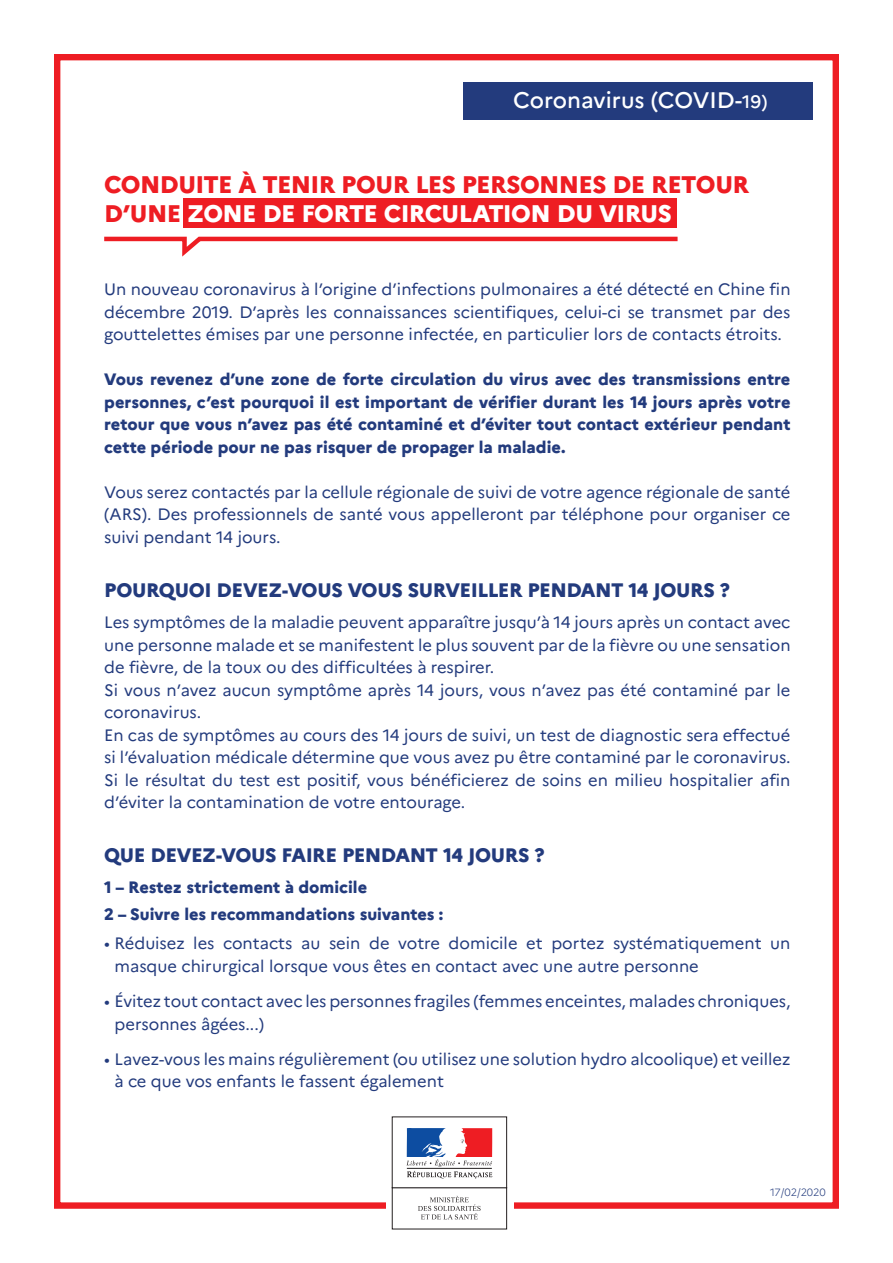
<style>
.page{position:relative;width:893px;height:1263px;background:#fff}
.page>*{position:absolute;margin:0;border:0;box-sizing:border-box;transform-origin:0 0}
.t1{font:800 24px/28.5px "Marianne";letter-spacing:-.025em;color:#ee1d23}
.t2{font:500 22.5px "Marianne";color:#fff}
.t3{font:800 19.5px "Marianne";letter-spacing:-.02em;color:#233b7d}
.t4{font:16.5px/22.5px "Marianne";color:#233b7d}
.t5{font:800 16.5px/22.5px "Marianne";color:#233b7d;text-align:justify}
.t6{font:300 10.5px "Marianne";letter-spacing:-.01em;color:#233b7d}
.s1{font-size:18px}
.s2{color:#fff}
</style>
<div class="page">
<div style="left:54px;top:54px;width:785px;height:1155px;border:6px solid #ee1d23"></div>
<div style="left:386px;top:1108px;width:128px;height:128px;background:#fff"></div>
<div style="left:392px;top:1187px;width:115px;height:42px;border:1px solid #231f20"></div>
<div style="left:392px;top:1116px;width:115px;height:72px;border:1px solid #231f20"></div>
<svg style="left:406px;top:1128px;width:86px;height:50px"></svg>
<svg style="left:418px;top:1196px;width:63px;height:23px"></svg>
<div style="left:463px;top:82px;width:350px;height:37px;background:#233b7d"></div>
<div style="left:184px;top:198px;width:493px;height:30px;background:#ee1d23"></div>
<svg style="left:104px;top:236px;width:574px;height:21px"></svg>
<h2 class="t2" style="left:513px;top:87px;width:256px">Coronavirus (COVID-<span class="s1">19)</span></h2>
<h1 class="t1" style="left:104px;top:171px;width:646px">CONDUITE À TENIR POUR LES PERSONNES DE RETOUR<br>D’UNE <span class="s2">ZONE DE FORTE CIRCULATION DU VIRUS</span></h1>
<p class="t4" style="left:104px;top:278px;width:688px;text-align:justify">Un nouveau coronavirus à l’origine d’infections pulmonaires a été détecté en Chine fin décembre 2019. D’après les connaissances scientifiques, celui-ci se transmet par des gouttelettes émises par une personne infectée, en particulier lors de contacts étroits.</p>
<p class="t5" style="left:104px;top:368px;width:688px">Vous revenez d’une zone de forte circulation du virus avec des transmissions entre personnes, c’est pourquoi il est important de vérifier durant les 14 jours après votre retour que vous n’avez pas été contaminé et d’éviter tout contact extérieur pendant cette période pour ne pas risquer de propager la maladie.</p>
<p class="t4" style="left:104px;top:481px;width:688px;text-align:justify">Vous serez contactés par la cellule régionale de suivi de votre agence régionale de santé (ARS). Des professionnels de santé vous appelleront par téléphone pour organiser ce suivi pendant 14 jours.</p>
<p class="t3" style="left:104px;top:578px;width:627px">POURQUOI DEVEZ-VOUS VOUS SURVEILLER PENDANT 14 JOURS ?</p>
<p class="t4" style="left:104px;top:611px;width:688px">Les symptômes de la maladie peuvent apparaître jusqu’à 14 jours après un contact avec une personne malade et se manifestent le plus souvent par de la fièvre ou une sensation de fièvre, de la toux ou des difficultées à respirer.<br>Si vous n’avez aucun symptôme après 14 jours, vous n’avez pas été contaminé par le coronavirus.<br>En cas de symptômes au cours des 14 jours de suivi, un test de diagnostic sera effectué si l’évaluation médicale détermine que vous avez pu être contaminé par le coronavirus.<br>Si le résultat du test est positif, vous bénéficierez de soins en milieu hospitalier afin d’éviter la contamination de votre entourage.</p>
<p class="t3" style="left:104px;top:843px;width:442px">QUE DEVEZ-VOUS FAIRE PENDANT 14 JOURS ?</p>
<p class="t5" style="left:104px;top:874px;width:341px;line-height:27px">1 – Restez strictement à domicile<br>2 – Suivre les recommandations suivantes :</p>
<p class="t4" style="left:114px;top:932px;width:678px;text-indent:-10px">• Réduisez les contacts au sein de votre domicile et portez systématiquement un masque chirurgical lorsque vous êtes en contact avec une autre personne</p>
<p class="t4" style="left:114px;top:990px;width:677px;text-indent:-10px">• Évitez tout contact avec les personnes fragiles (femmes enceintes, malades chroniques, personnes âgées...)</p>
<p class="t4" style="left:114px;top:1048px;width:677px;text-indent:-10px">• Lavez-vous les mains régulièrement (ou utilisez une solution hydro alcoolique) et veillez à ce que vos enfants le fassent également</p>
<p class="t6" style="left:770px;top:1186px;width:57px">17/02/2020</p>
</div>
